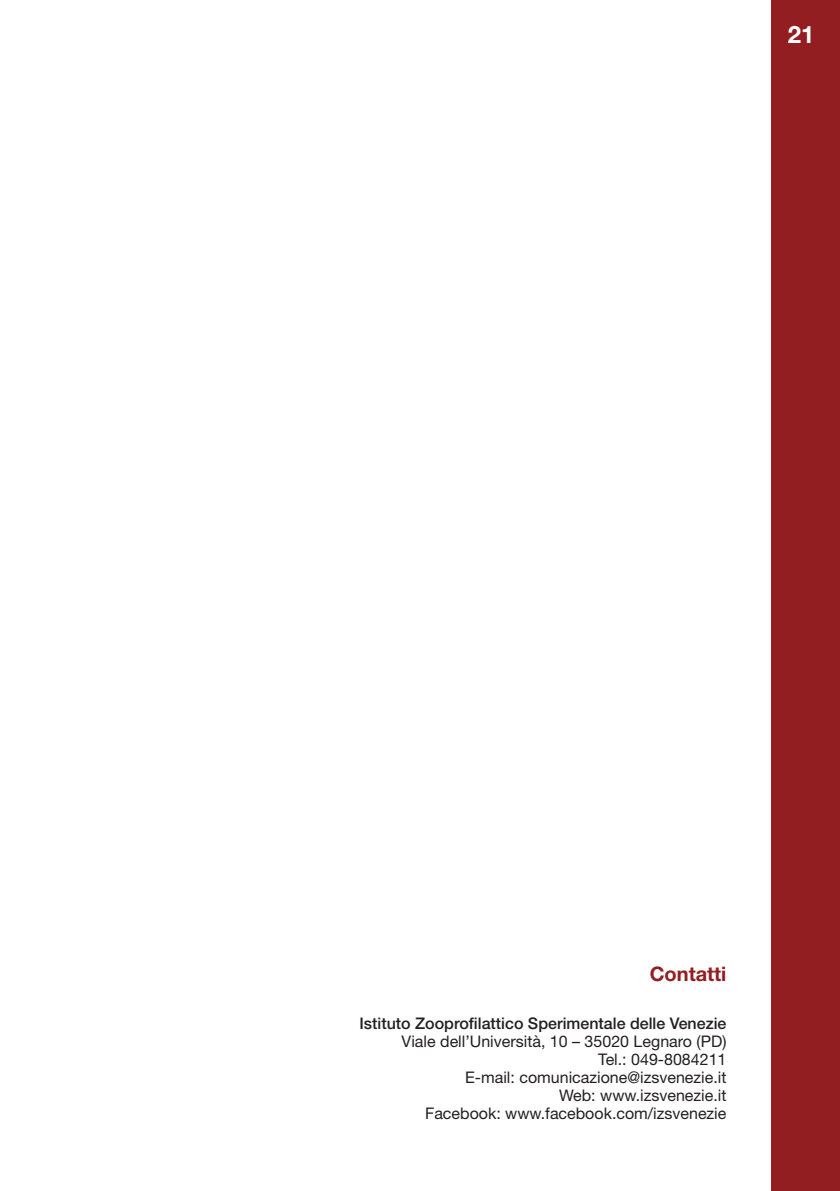
<style>
.page{position:relative;width:840px;height:1191px;background:#fff}
.page>*{position:absolute;margin:0;border:0;box-sizing:border-box;transform-origin:0 0}
.t1{font:700 24px "Helvetica Neue LT Std";color:#fff}
.t2{font:700 20px "Helvetica Neue LT Std";color:#921e21}
.t3{font:16px/18px "Helvetica Neue LT Std";color:#231f20;text-align:right}
.t4{font:500 16px "Helvetica Neue LT Std";color:#231f20}
</style>
<div class="page">
<div style="left:771px;top:0;width:68px;height:1191px;background:#921e21"></div>
<h1 class="t1" style="left:787px;top:19px;width:28px">21</h1>
<p class="t2" style="left:649px;top:961px;width:78px">Contatti</p>
<p class="t4" style="left:359px;top:1013px;width:368px">Istituto Zooprofilattico Sperimentale delle Venezie</p>
<p class="t3" style="left:401px;top:1032px;width:326px">Viale dell’Università, 10 – 35020 Legnaro (PD)<br>Tel.: 049-8084211<br>E-mail: comunicazione@izsvenezie.it<br>Web: www.izsvenezie.it<br>Facebook: www.facebook.com/izsvenezie</p>
</div>
